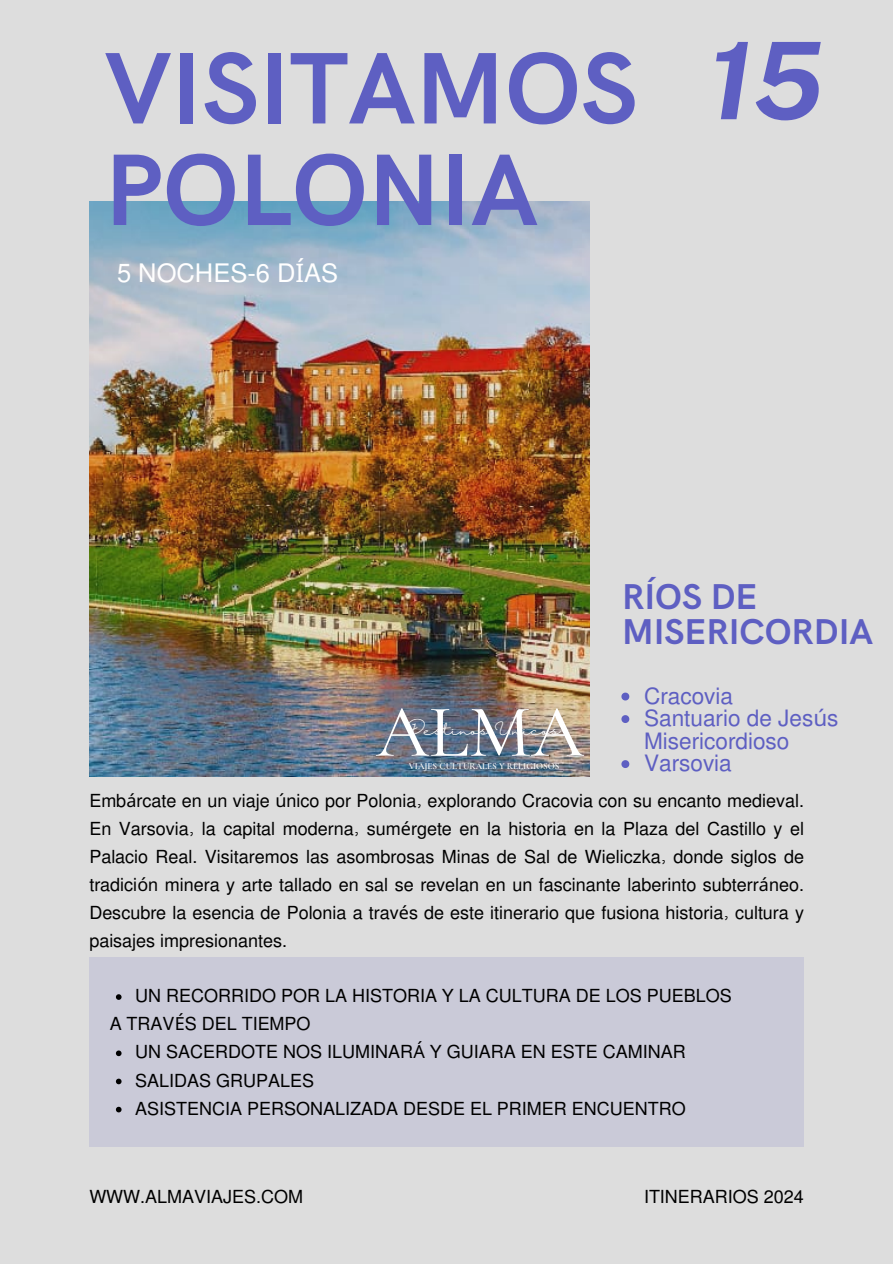
<style>
.page{position:relative;width:893px;height:1264px;background:#fff}
.page>*{position:absolute;margin:0;border:0;box-sizing:border-box;transform-origin:0 0}
.t1{font:italic 700 106.95px "Public Sans";color:#5e5fc2}
.t2{font:700 102px "HK Grotesk";color:#5e5fc2}
.t3{font:500 74.55px "Cormorant Garamond";color:#fff}
.t4{font:700 36px "HK Grotesk";color:#5e5fc2}
.t5{font:25.5px "Mukti";color:#fff}
.t6{font:22.5px/22.5px "Mukti";color:#5e5fc2}
.t7{font:18px/28.2px "Mukti";color:#000;text-align:justify}
.t8{font:13.35px "Halimun";color:#fff}
.t9{font:600 9.15px "Cormorant Garamond";color:#fff}
.s1{font-family:"Noto Sans"}
</style>
<div class="page">
<div style="left:0;top:0;width:892px;height:1263px;background:#ddd"></div>
<img style="left:89px;top:201px;width:500px;height:575px">
<div style="left:89px;top:957px;width:715px;height:189px;background:#cacad8"></div>
<svg style="left:116px;top:994px;width:5px;height:5px"></svg>
<svg style="left:116px;top:1050px;width:5px;height:6px"></svg>
<svg style="left:116px;top:1078px;width:5px;height:6px"></svg>
<svg style="left:116px;top:1106px;width:5px;height:6px"></svg>
<svg style="left:621px;top:692px;width:8px;height:8px"></svg>
<svg style="left:621px;top:715px;width:8px;height:8px"></svg>
<svg style="left:621px;top:760px;width:8px;height:8px"></svg>
<p class="t2" style="left:105px;top:32px;width:534px">VISITAMOS</p>
<p class="t2" style="left:105px;top:133px;width:434px">POLONIA</p>
<p class="t5" style="left:117px;top:255px;width:222px">5 NOCHES-6 D<span class="s1">Í</span>AS</p>
<p class="t1" style="left:707px;top:18px;width:118px">15</p>
<p class="t3" style="left:376px;top:687px;width:209px">ALMA</p>
<p class="t8" style="left:408px;top:723px;width:154px">Destinos Unicos</p>
<p class="t9" style="left:409px;top:760px;width:152px">VIAJES CULTURALES Y RELIGIOSOS</p>
<p class="t4" style="left:622px;top:576px;width:137px">RÍOS DE</p>
<p class="t4" style="left:622px;top:611px;width:252px">MISERICORDIA</p>
<p class="t6" style="left:644px;top:683px;width:90px">Cracovia</p>
<p class="t6" style="left:644px;top:706px;width:196px">Santuario de Jes<span class="s1">ú</span>s<br>Misericordioso</p>
<p class="t6" style="left:644px;top:751px;width:89px">Varsovia</p>
<p class="t7" style="left:89px;top:785px;width:716px">Emb<span class="s1">á</span>rcate en un viaje <span class="s1">ú</span>nico por Polonia, explorando Cracovia con su encanto medieval.<br>En Varsovia, la capital moderna, sum<span class="s1">é</span>rgete en la historia en la Plaza del Castillo y el Palacio Real. Visitaremos las asombrosas Minas de Sal de Wieliczka, donde siglos de tradici<span class="s1">ó</span>n minera y arte tallado en sal se revelan en un fascinante laberinto subterr<span class="s1">á</span>neo.<br>Descubre la esencia de Polonia a trav<span class="s1">é</span>s de este itinerario que fusiona historia, cultura y paisajes impresionantes.</p>
<p class="t7" style="left:135px;top:980px;width:598px">UN RECORRIDO POR LA HISTORIA Y LA CULTURA DE LOS PUEBLOS</p>
<p class="t7" style="left:110px;top:1008px;width:202px">A TRAV<span class="s1">É</span>S DEL TIEMPO</p>
<p class="t7" style="left:135px;top:1037px;width:552px">UN SACERDOTE NOS ILUMINAR<span class="s1">Á</span> Y GUIARA EN ESTE CAMINAR</p>
<p class="t7" style="left:135px;top:1065px;width:180px">SALIDAS GRUPALES</p>
<p class="t7" style="left:135px;top:1093px;width:552px">ASISTENCIA PERSONALIZADA DESDE EL PRIMER ENCUENTRO</p>
<p class="t7" style="left:89px;top:1181px;width:215px">WWW.ALMAVIAJES.COM</p>
<p class="t7" style="left:644px;top:1181px;width:161px">ITINERARIOS 2024</p>
</div>
